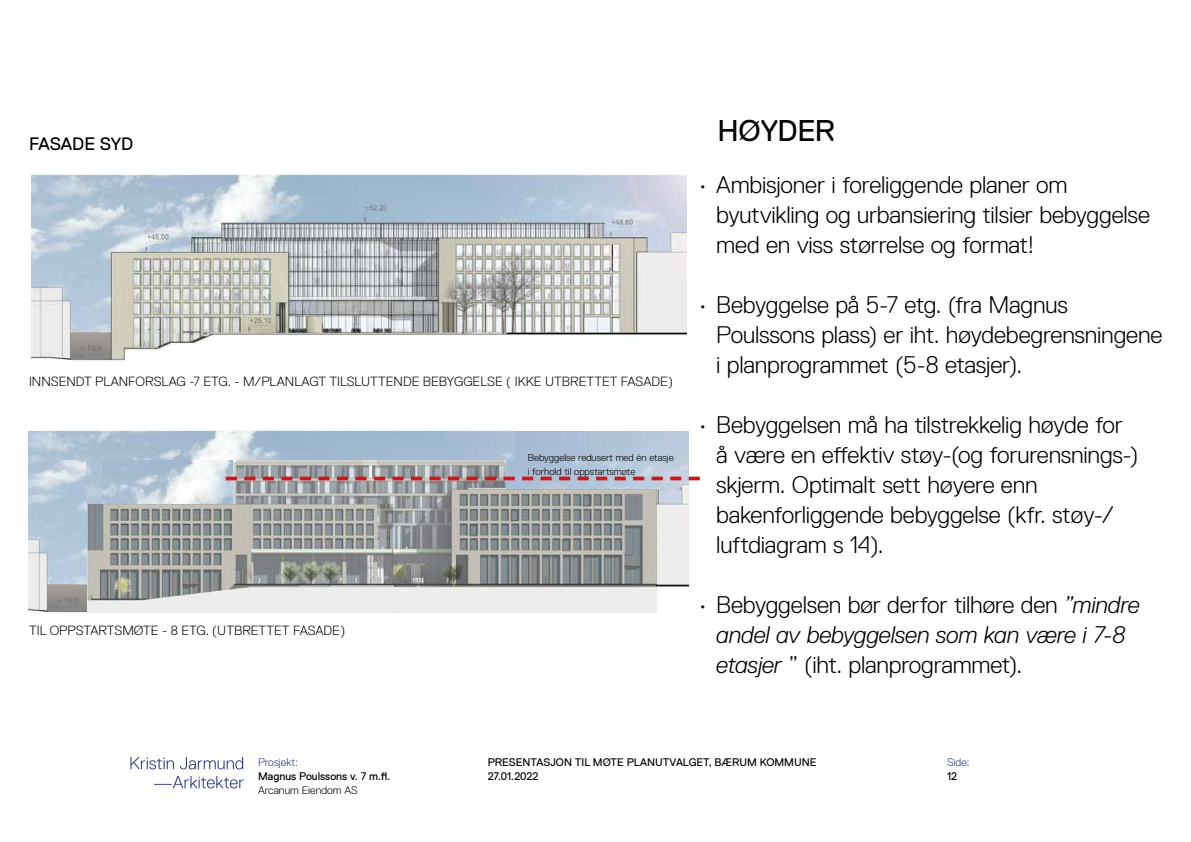
<style>
.page{position:relative;width:1191px;height:842px;background:#fff}
.page>*{position:absolute;margin:0;border:0;box-sizing:border-box;transform-origin:0 0}
.t1{font:30px "Replica Std";letter-spacing:-.005em;color:#000}
.t2{font:300 24px/30px "Replica Std";letter-spacing:-.01em;color:#000}
.t3{font:18px "Replica Std";letter-spacing:-.01em;color:#000}
.t4{font:300 13.3px "Replica Std";color:#000}
.t5{font:11px/14px "Replica Std";color:#000}
.t6{font:300 11px "Replica Std";color:#000}
.t7{font:300 11px "Replica Std";color:#283583}
.t8{font:300 10px/14px "Replica Std";color:#000}
.t9{font:300 8.6px "Replica Std";color:#000}
.s1{font-style:italic}
</style>
<div class="page">
<img style="left:657px;top:482px;width:31px;height:105px">
<img style="left:31px;top:174px;width:656px;height:188px">
<img style="left:87px;top:459px;width:570px;height:153px">
<img style="left:28px;top:432px;width:59px;height:182px">
<img style="left:87px;top:459px;width:15px;height:45px">
<img style="left:102px;top:459px;width:131px;height:45px">
<img style="left:506px;top:431px;width:175px;height:58px">
<img style="left:47px;top:430px;width:466px;height:29px">
<svg style="left:226px;top:477px;width:474px;height:3px"></svg>
<svg style="left:130px;top:757px;width:44px;height:12px"></svg>
<svg style="left:180px;top:757px;width:63px;height:12px"></svg>
<svg style="left:154px;top:776px;width:90px;height:12px"></svg>
<p class="t3" style="left:29px;top:134px;width:106px">FASADE SYD</p>
<p class="t4" style="left:29px;top:374px;width:645px">INNSENDT PLANFORSLAG -7 ETG. - M/PLANLAGT TILSLUTTENDE BEBYGGELSE ( IKKE UTBRETTET FASADE)</p>
<p class="t4" style="left:29px;top:623px;width:318px">TIL OPPSTARTSMØTE - 8 ETG. (UTBRETTET FASADE)</p>
<p class="t8" style="left:535px;top:446px;width:147px">Bebyggelse redusert med én etasje i forhold til oppstartsmøte</p>
<p class="t8" style="left:528px;top:451px;width:147px">Bebyggelse redusert med én etasje i forhold til oppstartsmøte</p>
<p class="t1" style="left:717px;top:114px;width:119px">HØYDER</p>
<p class="t2" style="left:716px;top:170px;width:435px;text-indent:-18px">• Ambisjoner i foreliggende planer om byutvikling og urbansiering tilsier bebyggelse med en viss størrelse og format!</p>
<p class="t2" style="left:716px;top:290px;width:448px;text-indent:-18px">• Bebyggelse på 5-7 etg. (fra Magnus<br>Poulssons plass) er iht. høydebegrensningene i planprogrammet (5-8 etasjer).</p>
<p class="t2" style="left:716px;top:410px;width:424px;text-indent:-18px">• Bebyggelsen må ha tilstrekkelig høyde for å være en effektiv støy-(og forurensnings-) skjerm. Optimalt sett høyere enn bakenforliggende bebyggelse (kfr. støy-/ luftdiagram s 14).</p>
<p class="t2" style="left:716px;top:590px;width:425px;text-indent:-18px">• Bebyggelsen bør derfor tilhøre den <span class="s1">”mindre andel av bebyggelsen som kan være i 7-8 etasjer</span> ” (iht. planprogrammet).</p>
<p class="t9" style="left:714px;top:537px;width:70px">15. september 2021</p>
<p class="t7" style="left:258px;top:756px;width:42px">Prosjekt:</p>
<p class="t5" style="left:258px;top:769px;width:134px">Magnus Poulssons v. 7 m.fl.</p>
<p class="t6" style="left:258px;top:784px;width:101px">Arcanum Eiendom AS</p>
<p class="t5" style="left:488px;top:755px;width:330px">PRESENTASJON TIL MØTE PLANUTVALGET, BÆRUM KOMMUNE<br>27.01.2022</p>
<p class="t7" style="left:947px;top:756px;width:24px">Side:</p>
<p class="t5" style="left:947px;top:769px;width:12px">12</p>
</div>
